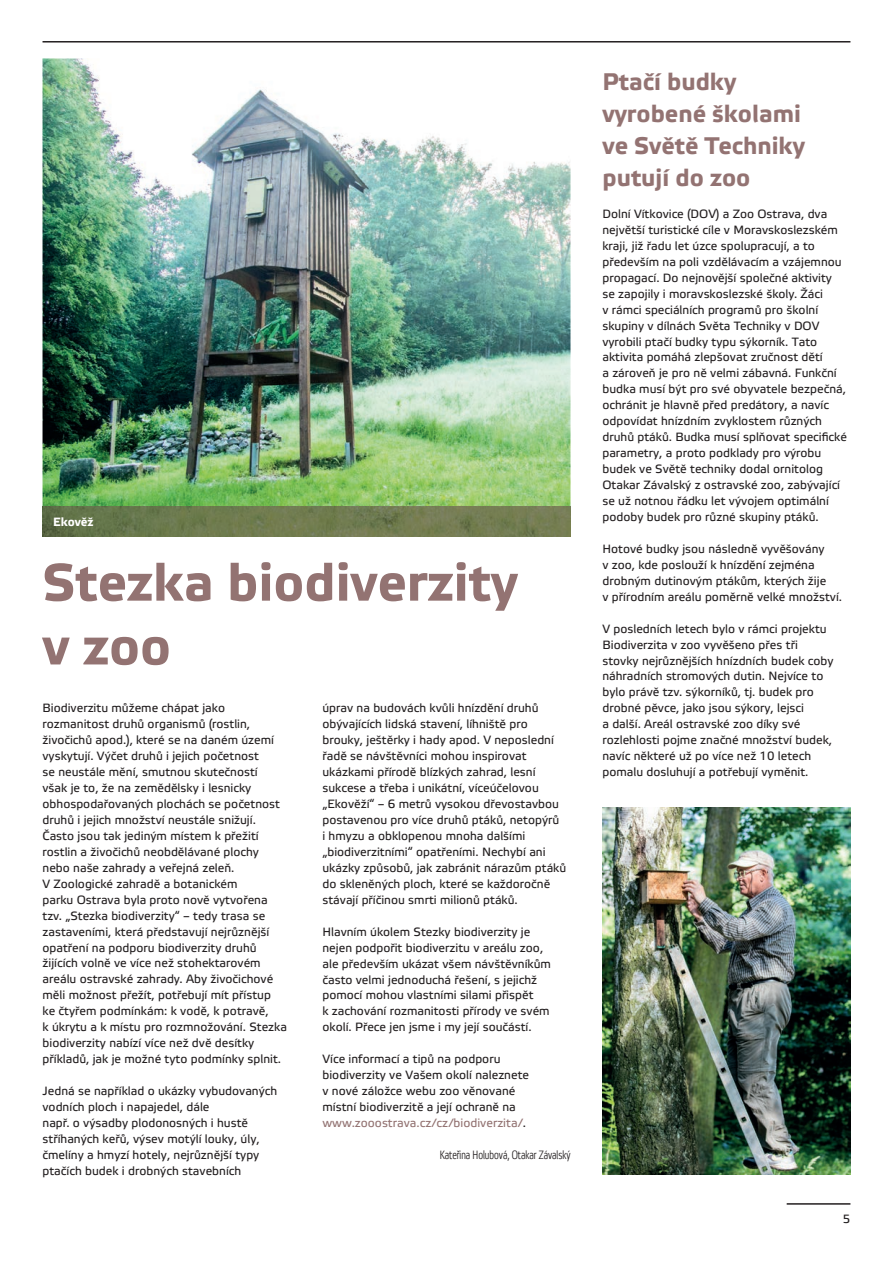
<style>
.page{position:relative;width:893px;height:1263px;background:#fff}
.page>*{position:absolute;margin:0;border:0;box-sizing:border-box;transform-origin:0 0}
.t1{font:700 52.5px/63.8px "Etelka Text";color:#937372}
.t2{font:700 24px/32px "Etelka Text";color:#937372}
.t3{font:12px/15.9px "Etelka Text";color:#231f20}
.t4{font:300 12px "Etelka Narrow";color:#231f20}
.t5{font:700 12px "Etelka Text";color:#fff}
.s1{color:#937372}
</style>
<div class="page">
<hr style="left:787px;top:1203px;width:63px;height:2px;background:#231f20">
<hr style="left:43px;top:41px;width:807px;height:2px;background:#231f20">
<img style="left:43px;top:58px;width:527px;height:449px">
<img style="left:602px;top:808px;width:248px;height:367px">
<img style="left:43px;top:507px;width:527px;height:30px">
<p class="t5" style="left:53px;top:514px;width:42px">Ekověž</p>
<h1 class="t1" style="left:43px;top:551px;width:477px">Stezka biodiverzity v zoo</h1>
<p class="t3" style="left:43px;top:700px;width:246px">Biodiverzitu můžeme chápat jako rozmanitost druhů organismů (rostlin, živočichů apod.), které se na daném území vyskytují. Výčet druhů i jejich početnost<br>se neustále mění, smutnou skutečností<br>však je to, že na zemědělsky i lesnicky obhospodařovaných plochách se početnost druhů i jejich množství neustále snižují.<br>Často jsou tak jediným místem k přežití rostlin a živočichů neobdělávané plochy nebo naše zahrady a veřejná zeleň.<br>V Zoologické zahradě a botanickém<br>parku Ostrava byla proto nově vytvořena tzv. „Stezka biodiverzity“ – tedy trasa se zastaveními, která představují nejrůznější opatření na podporu biodiverzity druhů žijících volně ve více než stohektarovém areálu ostravské zahrady. Aby živočichové měli možnost přežít, potřebují mít přístup<br>ke čtyřem podmínkám: k vodě, k potravě,<br>k úkrytu a k místu pro rozmnožování. Stezka biodiverzity nabízí více než dvě desítky příkladů, jak je možné tyto podmínky splnit.</p>
<p class="t3" style="left:43px;top:1083px;width:236px">Jedná se například o ukázky vybudovaných vodních ploch i napajedel, dále<br>např. o výsadby plodonosných i hustě stříhaných keřů, výsev motýlí louky, úly, čmelíny a hmyzí hotely, nejrůznější typy ptačích budek i drobných stavebních</p>
<p class="t3" style="left:322px;top:700px;width:245px">úprav na budovách kvůli hnízdění druhů obývajících lidská stavení, líhniště pro brouky, ještěrky i hady apod. V neposlední řadě se návštěvníci mohou inspirovat ukázkami přírodě blízkých zahrad, lesní sukcese a třeba i unikátní, víceúčelovou „Ekověží“ – 6 metrů vysokou dřevostavbou postavenou pro více druhů ptáků, netopýrů<br>i hmyzu a obklopenou mnoha dalšími „biodiverzitními“ opatřeními. Nechybí ani ukázky způsobů, jak zabránit nárazům ptáků do skleněných ploch, které se každoročně stávají příčinou smrti milionů ptáků.</p>
<p class="t3" style="left:322px;top:924px;width:230px">Hlavním úkolem Stezky biodiverzity je nejen podpořit biodiverzitu v areálu zoo, ale především ukázat všem návštěvníkům často velmi jednoduchá řešení, s jejichž pomocí mohou vlastními silami přispět<br>k zachování rozmanitosti přírody ve svém okolí. Přece jen jsme i my její součástí.</p>
<p class="t3" style="left:322px;top:1051px;width:208px">Více informací a tipů na podporu biodiverzity ve Vašem okolí naleznete v nové záložce webu zoo věnované místní biodiverzitě a její ochraně na <span class="s1">www.zooostrava.cz/cz/biodiverzita/</span>.</p>
<p class="t4" style="left:440px;top:1148px;width:132px">Kateřina Holubová, Otakar Závalský</p>
<h2 class="t2" style="left:602px;top:66px;width:204px">Ptačí budky vyrobené školami ve Světě Techniky putují do zoo</h2>
<p class="t3" style="left:602px;top:206px;width:246px">Dolní Vítkovice (DOV) a Zoo Ostrava, dva největší turistické cíle v Moravskoslezském kraji, již řadu let úzce spolupracují, a to především na poli vzdělávacím a vzájemnou propagací. Do nejnovější společné aktivity se zapojily i moravskoslezské školy. Žáci<br>v rámci speciálních programů pro školní skupiny v dílnách Světa Techniky v DOV vyrobili ptačí budky typu sýkorník. Tato aktivita pomáhá zlepšovat zručnost dětí<br>a zároveň je pro ně velmi zábavná. Funkční budka musí být pro své obyvatele bezpečná, ochránit je hlavně před predátory, a navíc odpovídat hnízdním zvyklostem různých druhů ptáků. Budka musí splňovat specifické parametry, a proto podklady pro výrobu budek ve Světě techniky dodal ornitolog Otakar Závalský z ostravské zoo, zabývající se už notnou řádku let vývojem optimální podoby budek pro různé skupiny ptáků.</p>
<p class="t3" style="left:602px;top:541px;width:241px">Hotové budky jsou následně vyvěšovány<br>v zoo, kde poslouží k hnízdění zejména drobným dutinovým ptákům, kterých žije<br>v přírodním areálu poměrně velké množství.</p>
<p class="t3" style="left:602px;top:621px;width:233px">V posledních letech bylo v rámci projektu Biodiverzita v zoo vyvěšeno přes tři stovky nejrůznějších hnízdních budek coby náhradních stromových dutin. Nejvíce to bylo právě tzv. sýkorníků, tj. budek pro drobné pěvce, jako jsou sýkory, lejsci<br>a další. Areál ostravské zoo díky své rozlehlosti pojme značné množství budek, navíc některé už po více než 10 letech pomalu dosluhují a potřebují vyměnit.</p>
<p class="t3" style="left:843px;top:1211px;width:9px">5</p>
</div>
